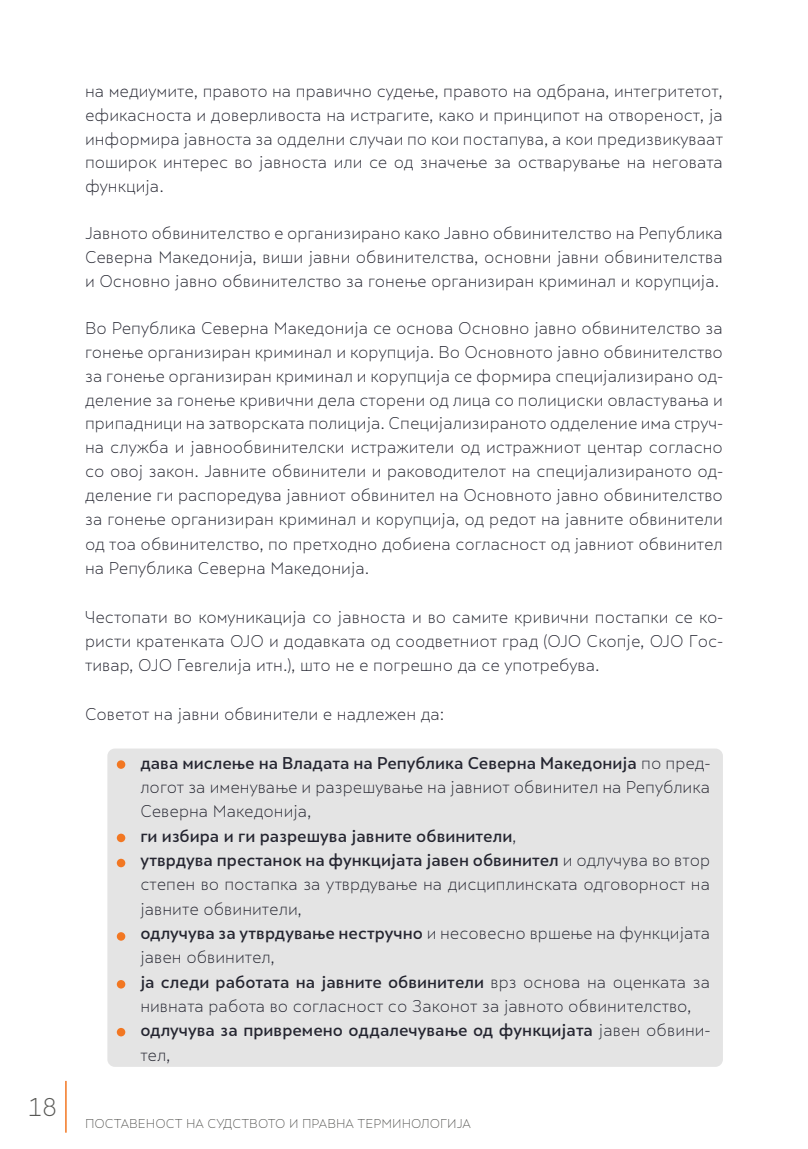
<style>
.page{position:relative;width:808px;height:1149px;background:#fff}
.page>*{position:absolute;margin:0;border:0;box-sizing:border-box;transform-origin:0 0}
.t1{font:300 24px "Skola Sans";color:#575754}
.t2{font:300 15.9px/24px "Skola Sans";color:#242530;text-align:justify}
.t3{font:500 15.9px/24.3px "Skola Sans";color:#242530}
.t4{font:300 12px "Skola Sans";color:#575754}
.s1{font-weight:500}
.s2{font-weight:300}
</style>
<div class="page">
<hr style="left:65px;top:1080px;width:2px;height:52px;background:#f27722">
<div style="left:107px;top:748px;width:616px;height:318px;background:#e4e4e4;border-radius:7px"></div>
<div style="left:117px;top:833px;width:8px;height:8px;background:#f27722;border-radius:50%"></div>
<div style="left:117px;top:858px;width:8px;height:9px;background:#f27722;border-radius:50%"></div>
<div style="left:117px;top:760px;width:8px;height:8px;background:#f27722;border-radius:50%"></div>
<svg style="left:117px;top:931px;width:8px;height:9px"></svg>
<svg style="left:117px;top:979px;width:8px;height:9px"></svg>
<div style="left:117px;top:1027px;width:8px;height:9px;background:#f27722;border-radius:50%"></div>
<h1 class="t1" style="left:28px;top:1092px;width:30px">18</h1>
<p class="t2" style="left:85px;top:79px;width:639px">на медиумите, правото на правично судење, правото на одбрана, интегритетот, ефикасноста и доверливоста на истрагите, како и принципот на отвореност, ја информира јавноста за одделни случаи по кои постапува, а кои предизвикуваат поширок интерес во јавноста или се од значење за остварување на неговата функција.</p>
<p class="t2" style="left:85px;top:221px;width:639px">Јавното обвинителство е организирано како Jавно обвинителство на Република Северна Македонија, виши јавни обвинителства, основни јавни обвинителства и Основно јавно обвинителство за гонење организиран криминал и корупција.</p>
<p class="t2" style="left:85px;top:316px;width:639px">Во Република Северна Македонија се основа Основно јавно обвинителство за гонење организиран криминал и корупција. Во Основното јавно обвинителство за гонење организиран криминал и корупција се формира специјализирано од&shy;деление за гонење кривични дела сторени од лица со полициски овластувања и припадници на затворската полиција. Специјализираното одделение има струч&shy;на служба и јавнообвинителски истражители од истражниот центар согласно со овој закон. Јавните обвинители и раководителот на специјализираното од&shy;деление ги распоредува јавниот обвинител на Основното јавно обвинителство за гонење организиран криминал и корупција, од редот на јавните обвинители од тоа обвинителство, по претходно добиена согласност од јавниот обвинител на Република Северна Македонија.</p>
<p class="t2" style="left:85px;top:604px;width:639px">Честопати во комуникација со јавноста и во самите кривични постапки се ко&shy;ристи кратенката ОЈО и додавката од соодветниот град (ОЈО Скопје, ОЈО Гос&shy;тивар, ОЈО Гевгелија итн.), што не е погрешно да се употребува.</p>
<p class="t2" style="left:85px;top:702px;width:361px">Советот на јавни обвинители е надлежен да:</p>
<p class="t2" style="left:140px;top:750px;width:571px"><span class="s1">дава мислење на Владата на Република Северна Македонија</span> по пред&shy;логот за именување и разрешување на јавниот обвинител на Република Северна Македонија,</p>
<p class="t3" style="left:140px;top:823px;width:378px">ги избира и ги разрешува јавните обвинители<span class="s2">,</span></p>
<p class="t2" style="left:140px;top:847px;width:571px"><span class="s1">утврдува престанок на функцијата јавен обвинител</span> и одлучува во втор степен во постапка за утврдување на дисциплинската одговорност на јавните обвинители,</p>
<p class="t2" style="left:140px;top:920px;width:571px"><span class="s1">одлучува за утврдување нестручно</span> и несовесно вршење на функцијата јавен обвинител,</p>
<p class="t2" style="left:140px;top:969px;width:571px"><span class="s1">ја следи работата на јавните обвинители</span> врз основа на оценката за нивната работа во согласност со Законот за јавното обвинителство,</p>
<p class="t3" style="left:140px;top:1017px;width:571px">одлучува за привремено оддалечување од функцијата <span class="s2">јавен обвини&shy;тел,</span></p>
<p class="t4" style="left:85px;top:1116px;width:387px">ПОСТАВЕНОСТ НА СУДСТВОТО И ПРАВНА ТЕРМИНОЛОГИЈА</p>
</div>
